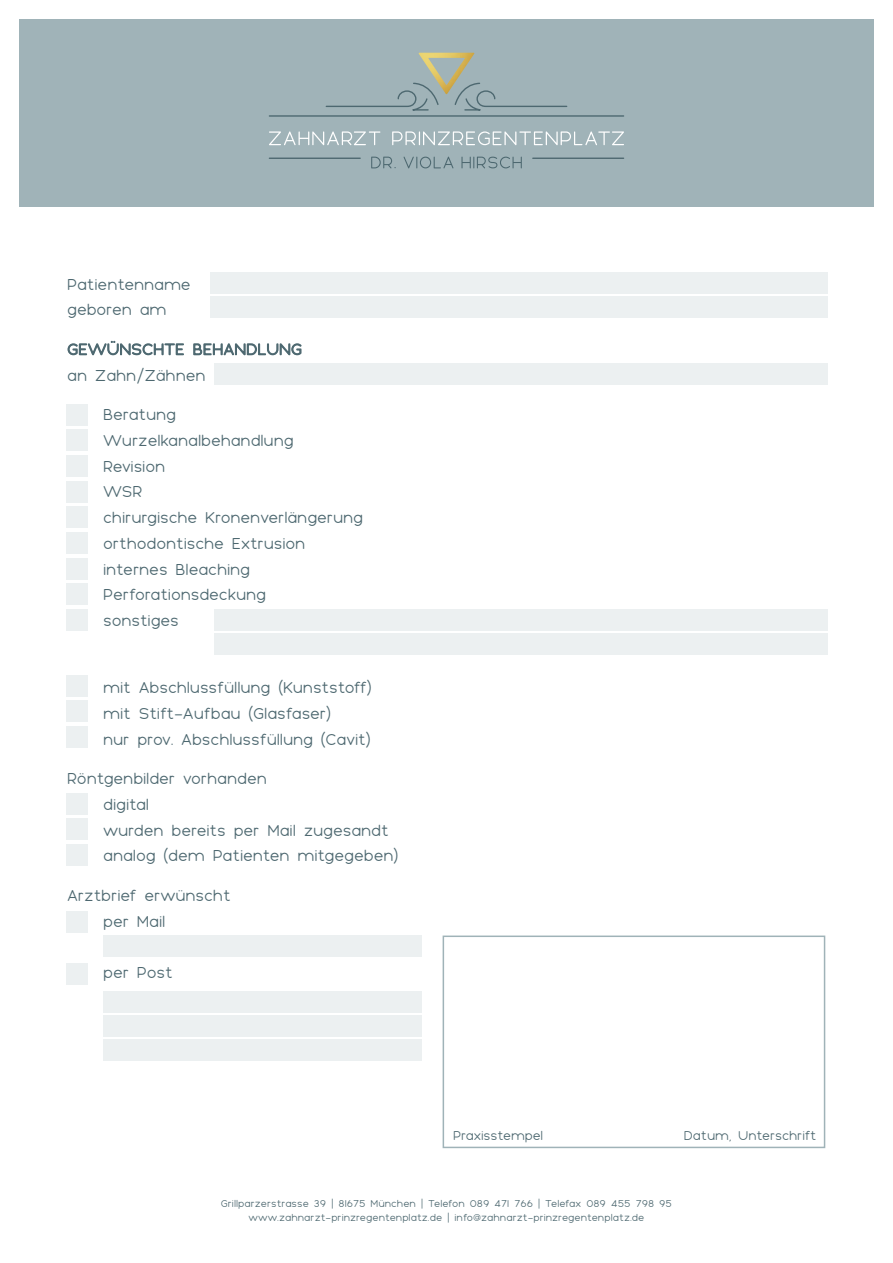
<style>
.page{position:relative;width:893px;height:1263px;background:#fff}
.page>*{position:absolute;margin:0;border:0;box-sizing:border-box;transform-origin:0 0}
.t1{font:16.65px/25.8px "Cake Sans";letter-spacing:-.01em;color:#4d6870}
.t2{font:13.5px "Cake Sans";letter-spacing:-.01em;color:#4d6870}
.t3{font:10.5px/13.5px "Cake Sans";color:#4d6870;text-align:center}
</style>
<div class="page">
<div style="left:19px;top:19px;width:855px;height:187px;background:#a0b3b8"></div>
<svg style="left:269px;top:131px;width:355px;height:14px"></svg>
<svg style="left:371px;top:157px;width:151px;height:11px"></svg>
<hr style="left:269px;top:115px;width:355px;height:2px;background:#4d6870">
<svg style="left:325px;top:82px;width:243px;height:29px"></svg>
<hr style="left:533px;top:158px;width:91px;height:1px;background:#4d6870">
<hr style="left:269px;top:158px;width:91px;height:1px;background:#4d6870">
<img style="left:418px;top:53px;width:57px;height:42px">
<div style="left:443px;top:935px;width:382px;height:213px;border:2px solid #a0b3b8"></div>
<svg style="left:68px;top:341px;width:116px;height:14px"></svg>
<svg style="left:193px;top:343px;width:109px;height:12px"></svg>
<div style="left:210px;top:272px;width:618px;height:21px;background:#ecf0f1"></div>
<div style="left:67px;top:404px;width:21px;height:21px;background:#ecf0f1"></div>
<div style="left:67px;top:455px;width:21px;height:21px;background:#ecf0f1"></div>
<div style="left:67px;top:507px;width:21px;height:21px;background:#ecf0f1"></div>
<div style="left:67px;top:558px;width:21px;height:21px;background:#ecf0f1"></div>
<div style="left:67px;top:675px;width:21px;height:21px;background:#ecf0f1"></div>
<div style="left:67px;top:793px;width:21px;height:21px;background:#ecf0f1"></div>
<div style="left:67px;top:609px;width:21px;height:21px;background:#ecf0f1"></div>
<div style="left:67px;top:726px;width:21px;height:22px;background:#ecf0f1"></div>
<div style="left:67px;top:844px;width:21px;height:22px;background:#ecf0f1"></div>
<div style="left:210px;top:297px;width:618px;height:21px;background:#ecf0f1"></div>
<div style="left:215px;top:364px;width:613px;height:21px;background:#ecf0f1"></div>
<div style="left:67px;top:430px;width:21px;height:21px;background:#ecf0f1"></div>
<div style="left:67px;top:481px;width:21px;height:21px;background:#ecf0f1"></div>
<div style="left:67px;top:532px;width:21px;height:21px;background:#ecf0f1"></div>
<div style="left:67px;top:583px;width:21px;height:22px;background:#ecf0f1"></div>
<div style="left:67px;top:701px;width:21px;height:21px;background:#ecf0f1"></div>
<div style="left:67px;top:819px;width:21px;height:21px;background:#ecf0f1"></div>
<div style="left:67px;top:911px;width:21px;height:21px;background:#ecf0f1"></div>
<div style="left:104px;top:936px;width:318px;height:21px;background:#ecf0f1"></div>
<div style="left:104px;top:991px;width:318px;height:21px;background:#ecf0f1"></div>
<div style="left:104px;top:1015px;width:318px;height:21px;background:#ecf0f1"></div>
<div style="left:104px;top:1040px;width:318px;height:21px;background:#ecf0f1"></div>
<div style="left:215px;top:609px;width:613px;height:21px;background:#ecf0f1"></div>
<div style="left:215px;top:633px;width:613px;height:21px;background:#ecf0f1"></div>
<div style="left:67px;top:963px;width:21px;height:21px;background:#ecf0f1"></div>
<p class="t1" style="left:67px;top:270px;width:125px">Patientenname geboren am</p>
<p class="t1" style="left:67px;top:361px;width:140px">an Zahn/Zähnen</p>
<p class="t1" style="left:103px;top:401px;width:262px">Beratung<br>Wurzelkanalbehandlung<br>Revision<br>WSR<br>chirurgische Kronenverlängerung orthodontische Extrusion internes Bleaching<br>Perforationsdeckung<br>sonstiges</p>
<p class="t1" style="left:103px;top:674px;width:270px">mit Abschlussfüllung (Kunststoff) mit Stift-Aufbau (Glasfaser)<br>nur prov. Abschlussfüllung (Cavit)</p>
<p class="t1" style="left:103px;top:765px;width:297px;text-indent:-36px">Röntgenbilder vorhanden<br>digital<br>wurden bereits per Mail zugesandt analog (dem Patienten mitgegeben)</p>
<p class="t1" style="left:103px;top:882px;width:129px;text-indent:-36px">Arztbrief erwünscht per Mail</p>
<p class="t1" style="left:103px;top:959px;width:71px">per Post</p>
<p class="t2" style="left:453px;top:1128px;width:92px">Praxisstempel</p>
<p class="t2" style="left:684px;top:1128px;width:134px">Datum, Unterschrift</p>
<p class="t3" style="left:221px;top:1196px;width:453px">Grillparzerstrasse 39 | 81675 München | Telefon 089 471 766 | Telefax 089 455 798 95 www.zahnarzt-prinzregentenplatz.de | info@zahnarzt-prinzregentenplatz.de</p>
</div>
